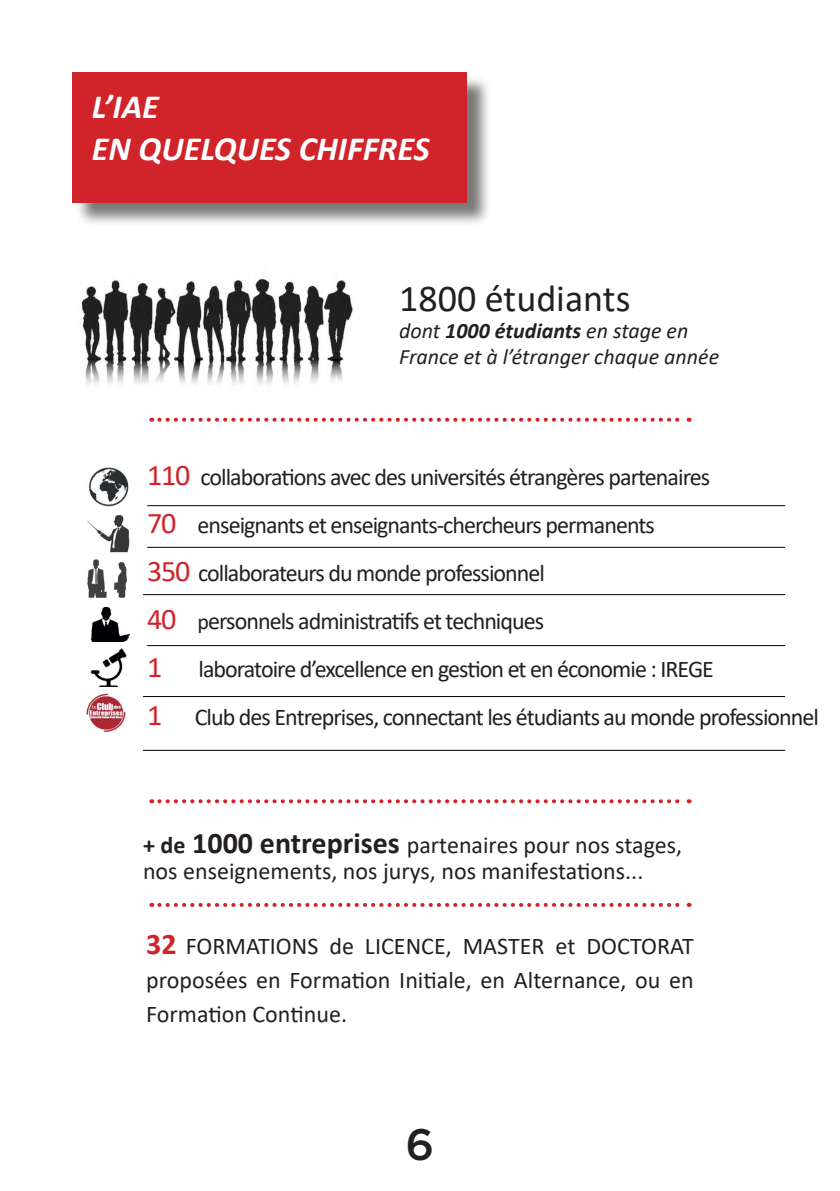
<style>
.page{position:relative;width:840px;height:1191px;background:#fff}
.page>*{position:absolute;margin:0;border:0;box-sizing:border-box;transform-origin:0 0}
.t1{font:500 44px "Gotham";color:#231f20}
.t2{font:38px "Calibri";color:#231f20}
.t3{font:italic 700 34px "Calibri";color:#fff}
.t4{font:30px "Calibri";color:#d1232a}
.t5{font:24px/34px "Calibri";letter-spacing:-.04em;color:#231f20;text-align:justify}
.t6{font:24px/26px "Calibri";color:#231f20}
.t7{font:italic 22px/26.4px "Calibri";color:#231f20}
.s1{font-weight:700}
.s2{font-size:30px;color:#d1232a}
.s3{font-size:22px}
.s4{font-weight:700;font-size:30px}
.s5{font-weight:700;font-size:30px;color:#d1232a}
</style>
<div class="page">
<img style="left:81px;top:278px;width:272px;height:107px">
<div style="left:75px;top:75px;width:415px;height:152px;background:#231f20;opacity:.6"></div>
<div style="left:72px;top:72px;width:394px;height:130px;background:#d1232a"></div>
<svg style="left:159px;top:418px;width:530px;height:4px"></svg>
<img style="left:86px;top:467px;width:45px;height:265px">
<hr style="left:147px;top:505px;width:637px;height:1px;background:#000">
<hr style="left:147px;top:547px;width:637px;height:1px;background:#000">
<hr style="left:143px;top:594px;width:641px;height:1px;background:#000">
<hr style="left:147px;top:645px;width:637px;height:1px;background:#000">
<hr style="left:143px;top:696px;width:641px;height:1px;background:#000">
<hr style="left:143px;top:750px;width:641px;height:1px;background:#000">
<svg style="left:159px;top:799px;width:530px;height:4px"></svg>
<svg style="left:159px;top:903px;width:530px;height:4px"></svg>
<p class="t3" style="left:92px;top:83px;width:68px">L’IAE</p>
<p class="t3" style="left:92px;top:125px;width:339px">EN QUELQUES CHIFFRES</p>
<p class="t2" style="left:399px;top:272px;width:233px">1800 étudiants</p>
<p class="t7" style="left:399px;top:316px;width:321px">dont <span class="s1">1000 étudiants</span> en stage en<br>France et à l’étranger chaque année</p>
<p class="t5" style="left:147px;top:459px;width:564px"><span class="s2">110</span> collaborations avec des universités étrangères partenaires</p>
<p class="t5" style="left:147px;top:507px;width:509px"><span class="s2">70</span> enseignants et enseignants-chercheurs permanents</p>
<p class="t5" style="left:147px;top:555px;width:399px"><span class="s2">350</span> collaborateurs du monde professionnel</p>
<p class="t5" style="left:147px;top:603px;width:398px"><span class="s2">40</span> <span class="s3">p</span>ersonnels administratifs et techniques</p>
<p class="t4" style="left:147px;top:646px;width:17px">1</p>
<p class="t5" style="left:198px;top:651px;width:516px">laboratoire d’excellence en gestion et en économie : IREGE</p>
<p class="t5" style="left:147px;top:699px;width:673px"><span class="s2">1</span> Club des Entreprises, connectant les étudiants au monde professionnel</p>
<p class="t6" style="left:143px;top:831px;width:540px"><span class="s1">+ de</span> <span class="s4">1000 entreprises</span> partenaires pour nos stages, nos enseignements, nos jurys, nos manifestations...</p>
<p class="t5" style="left:146px;top:928px;width:548px"><span class="s5">32</span> FORMATIONS de LICENCE, MASTER et DOCTORAT proposées en Formation Initiale, en Alternance, ou en Formation Continue.</p>
<h1 class="t1" style="left:405px;top:1115px;width:30px">6</h1>
</div>
